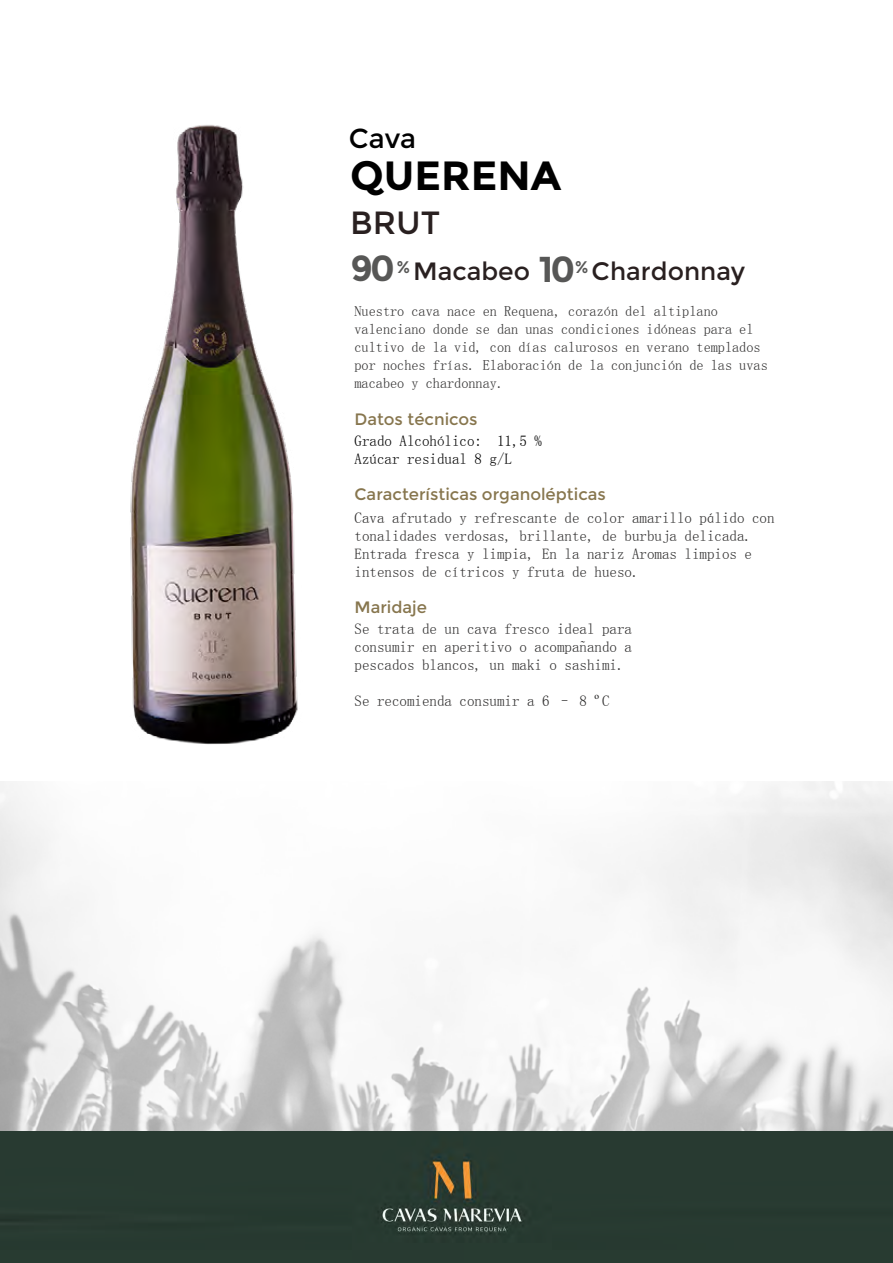
<style>
.page{position:relative;width:893px;height:1263px;background:#fff}
.page>*{position:absolute;margin:0;border:0;box-sizing:border-box;transform-origin:0 0}
.t1{font:700 40.8px "Montserrat";color:#000}
.t2{font:700 36px "Montserrat";color:#575756}
.t3{font:32.1px "Montserrat";color:#292020}
.t4{font:27.3px "Montserrat";color:#000}
.t5{font:25.05px "Montserrat";color:#292020}
.t6{font:16.8px "Montserrat";color:#575756}
.t7{font:16.5px "Montserrat";color:#87764e}
.t8{font:15px/18px "Sim Sun";color:#2f2e2e}
.t9{font:15px/18px "Sim Sun";color:#000}
.t10{font:14.25px/18px "Sim Sun";color:#2f2e2e}
.s1{font-weight:700;font-size:36px;color:#575756}
</style>
<div class="page">
<img style="left:130px;top:125px;width:168px;height:620px">
<img style="left:0;top:781px;width:893px;height:482px">
<img style="left:352px;top:1131px;width:200px;height:130px">
<h3 class="t4" style="left:349px;top:123px;width:69px">Cava</h3>
<h1 class="t1" style="left:350px;top:152px;width:213px">QUERENA</h1>
<h3 class="t3" style="left:350px;top:204px;width:92px">BRUT</h3>
<h3 class="t5" style="left:350px;top:256px;width:181px"><span class="s1">90</span><sup>%</sup> Macabeo</h3>
<h3 class="t5" style="left:592px;top:256px;width:155px">Chardonnay</h3>
<h2 class="t2" style="left:539px;top:248px;width:38px">10</h2>
<p class="t10" style="left:354px;top:302px;width:415px">Nuestro cava nace en Requena, corazón del altiplano valenciano donde se dan unas condiciones idóneas para el cultivo de la vid, con días calurosos en verano templados por noches frías. Elaboración de la conjunción de las uvas macabeo y chardonnay.</p>
<p class="t6" style="left:575px;top:257px;width:15px">%</p>
<p class="t7" style="left:354px;top:409px;width:125px">Datos técnicos</p>
<p class="t9" style="left:354px;top:431px;width:189px">Grado Alcohólico: 11,5 %<br>Azúcar residual 8 g/L</p>
<p class="t7" style="left:354px;top:485px;width:253px">Características organolépticas</p>
<p class="t8" style="left:354px;top:508px;width:421px">Cava afrutado y refrescante de color amarillo pálido con tonalidades verdosas, brillante, de burbuja delicada.<br>Entrada fresca y limpia, En la nariz Aromas limpios e intensos de cítricos y fruta de hueso.</p>
<p class="t7" style="left:354px;top:598px;width:74px">Maridaje</p>
<p class="t8" style="left:354px;top:620px;width:279px;text-align:justify">Se trata de un cava fresco ideal para consumir en aperitivo o acompañando a pescados blancos, un maki o sashimi.</p>
<p class="t8" style="left:354px;top:692px;width:256px">Se recomienda consumir a 6 – 8 ºC</p>
</div>
